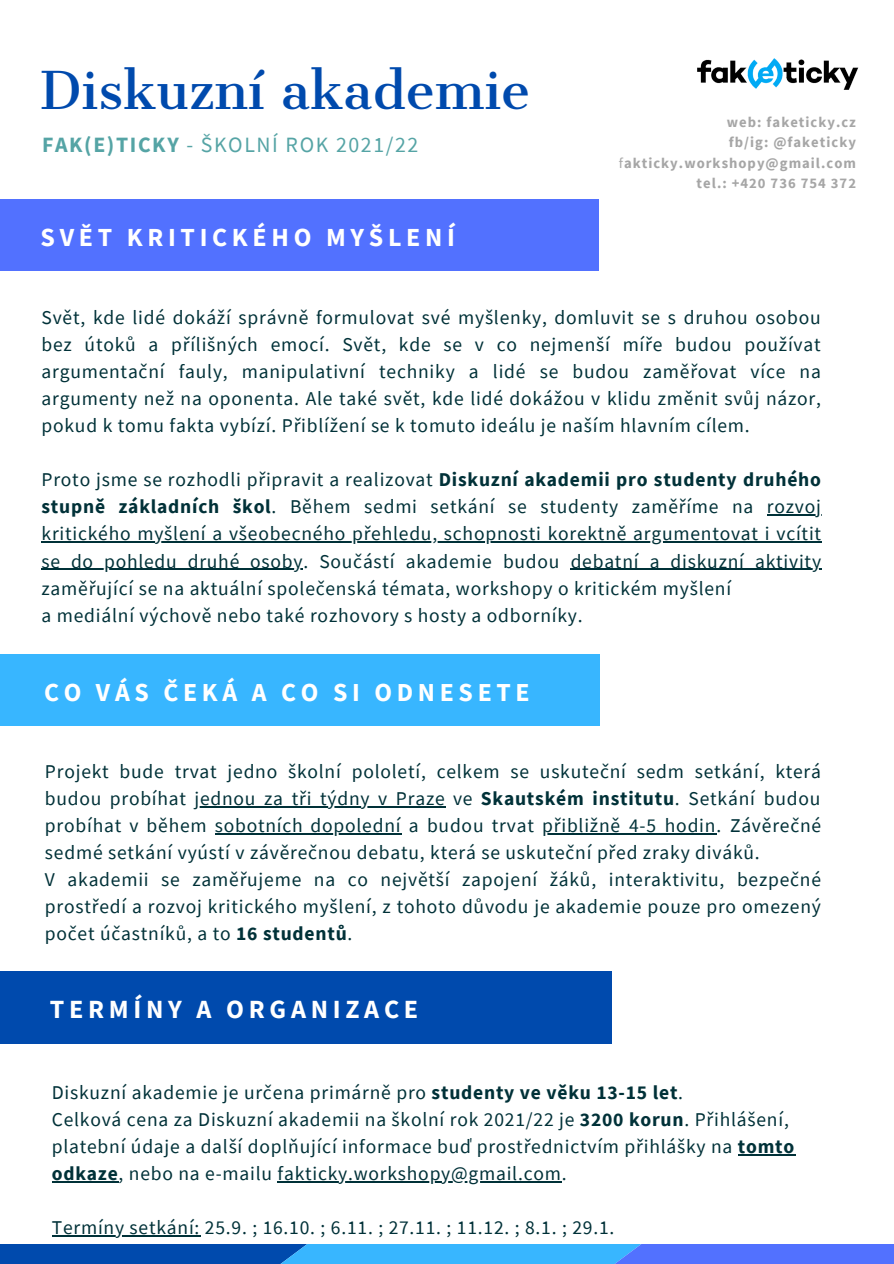
<style>
.page{position:relative;width:894px;height:1264px;background:#fff}
.page>*{position:absolute;margin:0;border:0;box-sizing:border-box;transform-origin:0 0}
.t1{font:49.8px "Cantata One";color:#004aad}
.t2{font:700 26.1px "Source Sans Pro";letter-spacing:.18em;color:#fff}
.t3{font:700 25.95px "Source Sans Pro";letter-spacing:.18em;color:#fff}
.t4{font:700 25.8px "Source Sans Pro";letter-spacing:.18em;color:#fff}
.t5{font:21.75px "Source Sans Pro";letter-spacing:.075em;color:#55a4a5}
.t6{font:19.5px/27px "Source Sans Pro";letter-spacing:.04em;color:#003138;text-align:justify}
.t7{font:700 14.55px "Source Sans Pro";letter-spacing:.07em;color:#a6a6a6}
.s1{font-weight:700}
.s2{font-weight:400}
</style>
<div class="page">
<div style="left:0;top:199px;width:598px;height:71px;background:#5271ff"></div>
<hr style="left:766px;top:514px;width:55px;height:1px;background:#003138">
<hr style="left:42px;top:541px;width:779px;height:1px;background:#003138">
<hr style="left:42px;top:568px;width:261px;height:1px;background:#003138">
<hr style="left:570px;top:568px;width:251px;height:1px;background:#003138">
<div style="left:0;top:654px;width:599px;height:71px;background:#38b6ff"></div>
<hr style="left:194px;top:806px;width:251px;height:1px;background:#003138">
<hr style="left:215px;top:833px;width:186px;height:1px;background:#003138">
<hr style="left:542px;top:833px;width:174px;height:1px;background:#003138">
<div style="left:0;top:971px;width:611px;height:72px;background:#004aad"></div>
<hr style="left:737px;top:1154px;width:57px;height:1px;background:#003138">
<hr style="left:52px;top:1181px;width:66px;height:1px;background:#003138">
<hr style="left:277px;top:1181px;width:284px;height:1px;background:#003138">
<hr style="left:52px;top:1235px;width:148px;height:1px;background:#003138">
<svg style="left:0;top:1244px;width:893px;height:19px;background:#2d7de3"></svg>
<img style="left:697px;top:58px;width:162px;height:32px">
<p class="t1" style="left:40px;top:60px;width:492px">Diskuzní akademie</p>
<p class="t5" style="left:42px;top:130px;width:377px"><span class="s1">FAK(E)TICKY</span> - ŠKOLNÍ ROK 2021/22</p>
<p class="t3" style="left:41px;top:221px;width:415px">SVĚT KRITICKÉHO MYŠLENÍ</p>
<p class="t7" style="left:726px;top:113px;width:130px">web: faketicky.cz</p>
<p class="t7" style="left:728px;top:133px;width:129px">fb/ig: @faketicky</p>
<p class="t7" style="left:618px;top:153px;width:239px"><span class="s2">f</span>akticky.workshopy@gmail.com</p>
<p class="t7" style="left:696px;top:174px;width:161px">tel.: +420 736 754 372</p>
<p class="t6" style="left:42px;top:304px;width:780px">Svět, kde lidé dokáží správně formulovat své myšlenky, domluvit se s druhou osobou bez útoků a přílišných emocí. Svět, kde se v co nejmenší míře budou používat argumentační fauly, manipulativní techniky a lidé se budou zaměřovat více na argumenty než na oponenta. Ale také svět, kde lidé dokážou v klidu změnit svůj názor, pokud k tomu fakta vybízí. Přiblížení se k tomuto ideálu je naším hlavním cílem.</p>
<p class="t6" style="left:42px;top:466px;width:780px">Proto jsme se rozhodli připravit a realizovat <span class="s1">Diskuzní akademii pro studenty druhého stupně základních škol</span>. Během sedmi setkání se studenty zaměříme na rozvoj kritického myšlení a všeobecného přehledu, schopnosti korektně argumentovat i vcítit se do pohledu druhé osoby. Součástí akademie budou debatní a diskuzní aktivity zaměřující se na aktuální společenská témata, workshopy o kritickém myšlení</p>
<p class="t6" style="left:42px;top:601px;width:542px">a mediální výchově nebo také rozhovory s hosty a odborníky.</p>
<p class="t4" style="left:44px;top:676px;width:487px">CO VÁS ČEKÁ A CO SI ODNESETE</p>
<p class="t6" style="left:45px;top:757px;width:777px">Projekt bude trvat jedno školní pololetí, celkem se uskuteční sedm setkání, která budou probíhat jednou za tři týdny v Praze ve <span class="s1">Skautském institutu</span>. Setkání budou probíhat v během sobotních dopolední a budou trvat přibližně 4-5 hodin. Závěrečné sedmé setkání vyústí v závěrečnou debatu, která se uskuteční před zraky diváků.</p>
<p class="t6" style="left:45px;top:866px;width:777px">V akademii se zaměřujeme na co největší zapojení žáků, interaktivitu, bezpečné prostředí a rozvoj kritického myšlení, z tohoto důvodu je akademie pouze pro omezený počet účastníků, a to <span class="s1">16 studentů</span>.</p>
<p class="t2" style="left:50px;top:992px;width:370px">TERMÍNY A ORGANIZACE</p>
<p class="t6" style="left:52px;top:1078px;width:632px">Diskuzní akademie je určena primárně pro <span class="s1">studenty ve věku 13-15 let</span>.</p>
<p class="t6" style="left:52px;top:1105px;width:743px;text-align:left">Celková cena za Diskuzní akademii na školní rok 2021/22 je <span class="s1">3200 korun</span>. Přihlášení, platební údaje a další doplňující informace buď prostřednictvím přihlášky na <span class="s1">tomto odkaze</span>, nebo na e-mailu fakticky.workshopy@gmail.com.</p>
<p class="t6" style="left:52px;top:1213px;width:564px">Termíny setkání: 25.9. ; 16.10. ; 6.11. ; 27.11. ; 11.12. ; 8.1. ; 29.1.</p>
</div>
